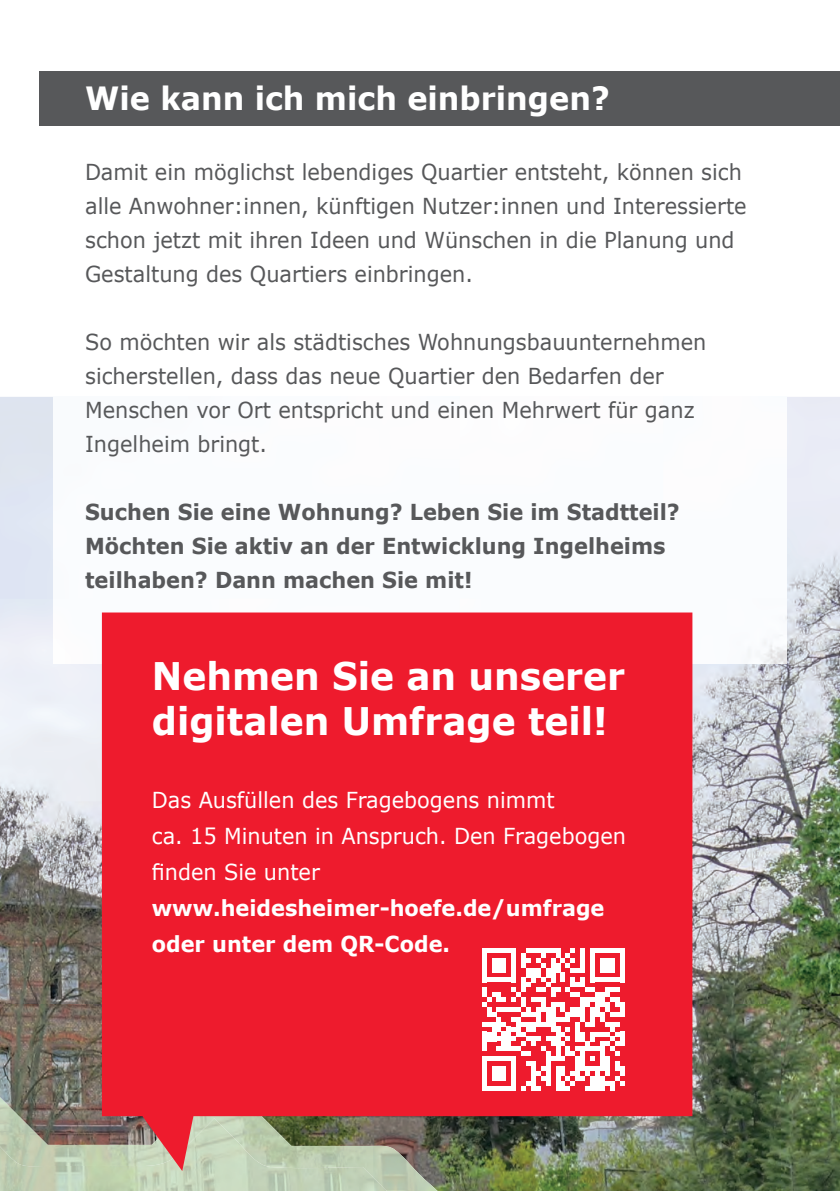
<style>
.page{position:relative;width:840px;height:1191px;background:#fff}
.page>*{position:absolute;margin:0;border:0;box-sizing:border-box;transform-origin:0 0}
.t1{font:700 38px/45.6px "Verdana";color:#fff;scale:.95 1}
.t2{font:700 32px "Verdana";color:#fff;scale:.95 1}
.t3{font:22px/34px "Verdana";color:#57585a;scale:.95 1}
.t4{font:22px/36px "Verdana";color:#fff;scale:.95 1}
.t5{font:700 22px/34px "Verdana";color:#57585a;scale:.95 1}
.s1{font-weight:700}
</style>
<div class="page">
<img style="left:0;top:397px;width:839px;height:794px">
<img style="left:54px;top:397px;width:731px;height:266px">
<div style="left:40px;top:71px;width:799px;height:54px;background:#57585a"></div>
<img style="left:0;top:1085px;width:437px;height:106px">
<svg style="left:102px;top:612px;width:590px;height:559px;background:#e32634"></svg>
<svg style="left:481px;top:948px;width:143px;height:142px"></svg>
<p class="t2" style="left:85px;top:77px;width:553px">Wie kann ich mich einbringen?</p>
<p class="t3" style="left:85px;top:155px;width:697px">Damit ein möglichst lebendiges Quartier entsteht, können sich alle Anwohner:innen, künftigen Nutzer:innen und Interessierte schon jetzt mit ihren Ideen und Wünschen in die Planung und Gestaltung des Quartiers einbringen.</p>
<p class="t3" style="left:85px;top:325px;width:655px">So möchten wir als städtisches Wohnungsbauunternehmen sicherstellen, dass das neue Quartier den Bedarfen der Menschen vor Ort entspricht und einen Mehrwert für ganz Ingelheim bringt.</p>
<p class="t5" style="left:85px;top:495px;width:627px">Suchen Sie eine Wohnung? Leben Sie im Stadtteil?<br>Möchten Sie aktiv an der Entwicklung Ingelheims teilhaben? Dann machen Sie mit!</p>
<p class="t1" style="left:152px;top:653px;width:499px">Nehmen Sie an unserer digitalen Umfrage teil!</p>
<p class="t4" style="left:152px;top:782px;width:500px">Das Ausfüllen des Fragebogens nimmt<br>ca. 15 Minuten in Anspruch. Den Fragebogen finden Sie unter <span class="s1">www.heidesheimer-hoefe.de/umfrage oder unter dem QR-Code.</span></p>
</div>
